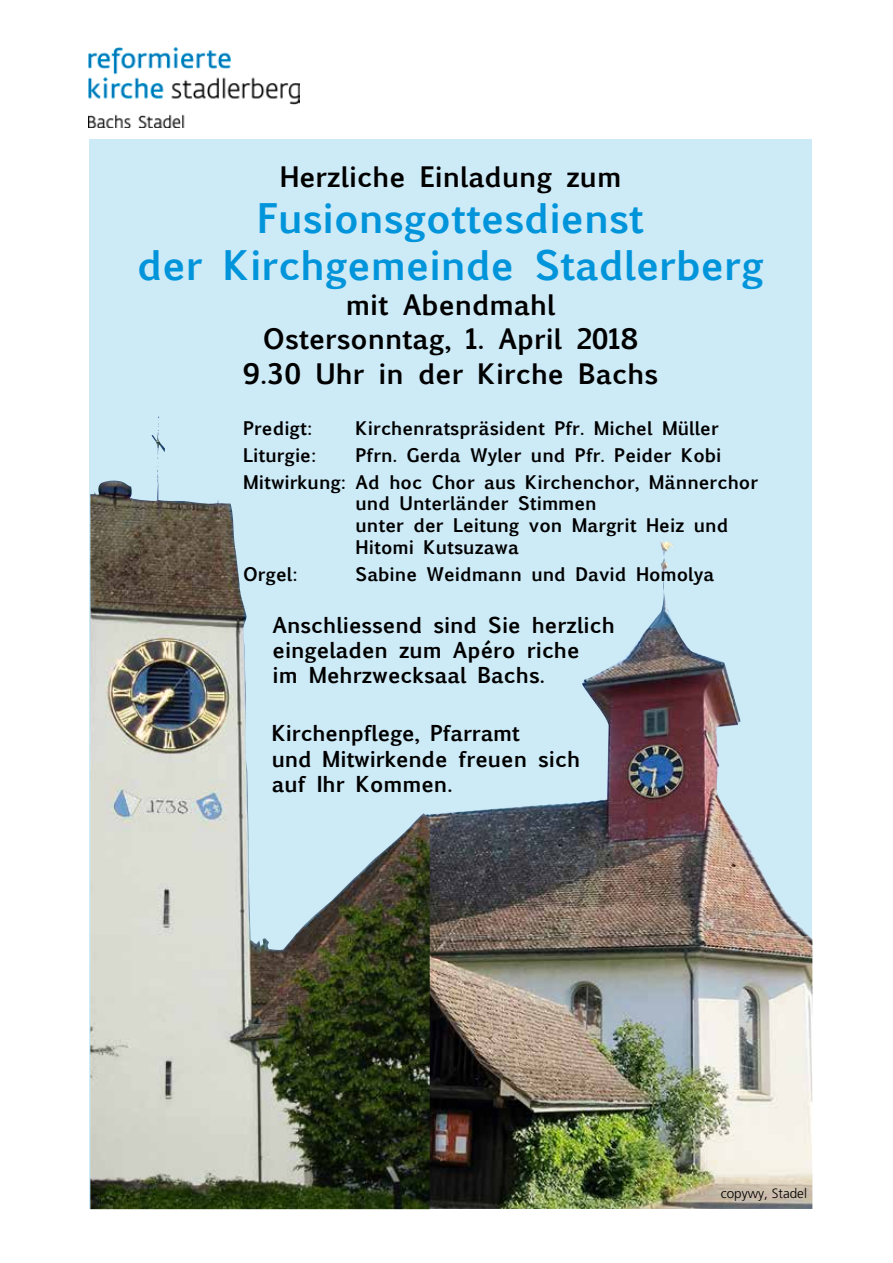
<style>
.page{position:relative;width:893px;height:1263px;background:#fff}
.page>*{position:absolute;margin:0;border:0;box-sizing:border-box;transform-origin:0 0}
.t1{font:700 39px/46.8px "Euphemia UCAS";color:#0094da;text-align:center}
.t2{font:700 27px/34.5px "Euphemia UCAS";color:#000;text-align:center}
.t3{font:700 21px/25.2px "Euphemia UCAS";color:#000}
.t4{font:700 18px/21.6px "Euphemia UCAS";color:#000}
.t5{font:300 13.5px "Frutiger LT Pro";color:#000}
</style>
<div class="page">
<div style="left:89px;top:139px;width:723px;height:1070px;background:#cdeaf7"></div>
<img style="left:430px;top:540px;width:382px;height:669px">
<img style="left:90px;top:417px;width:340px;height:792px">
<img style="left:88px;top:48px;width:212px;height:80px">
<h2 class="t2" style="left:280px;top:159px;width:343px">Herzliche Einladung zum</h2>
<h1 class="t1" style="left:137px;top:195px;width:628px">Fusionsgottesdienst<br>der Kirchgemeinde Stadlerberg</h1>
<h2 class="t2" style="left:243px;top:287px;width:417px">mit Abendmahl<br>Ostersonntag, 1. April 2018<br>9.30 Uhr in der Kirche Bachs</h2>
<p class="t4" style="left:243px;top:417px;width:71px">Predigt:</p>
<p class="t4" style="left:356px;top:417px;width:365px">Kirchenratspräsident Pfr. Michel Müller</p>
<p class="t4" style="left:243px;top:444px;width:75px">Liturgie:</p>
<p class="t4" style="left:243px;top:441px;width:516px;line-height:27px;text-indent:112px">Pfrn. Gerda Wyler und Pfr. Peider Kobi<br>Mitwirkung: Ad hoc Chor aus Kirchenchor, Männerchor</p>
<p class="t4" style="left:356px;top:492px;width:374px">und Unterländer Stimmen<br>unter der Leitung von Margrit Heiz und<br>Hitomi Kutsuzawa</p>
<p class="t4" style="left:243px;top:563px;width:56px">Orgel:</p>
<p class="t4" style="left:356px;top:563px;width:360px">Sabine Weidmann und David Homolya</p>
<p class="t3" style="left:272px;top:612px;width:344px">Anschliessend sind Sie herzlich eingeladen zum Apéro riche<br>im Mehrzwecksaal Bachs.</p>
<p class="t3" style="left:272px;top:721px;width:310px">Kirchenpflege, Pfarramt<br>und Mitwirkende freuen sich auf Ihr Kommen.</p>
<p class="t5" style="left:721px;top:1185px;width:88px">copywy, Stadel</p>
</div>
